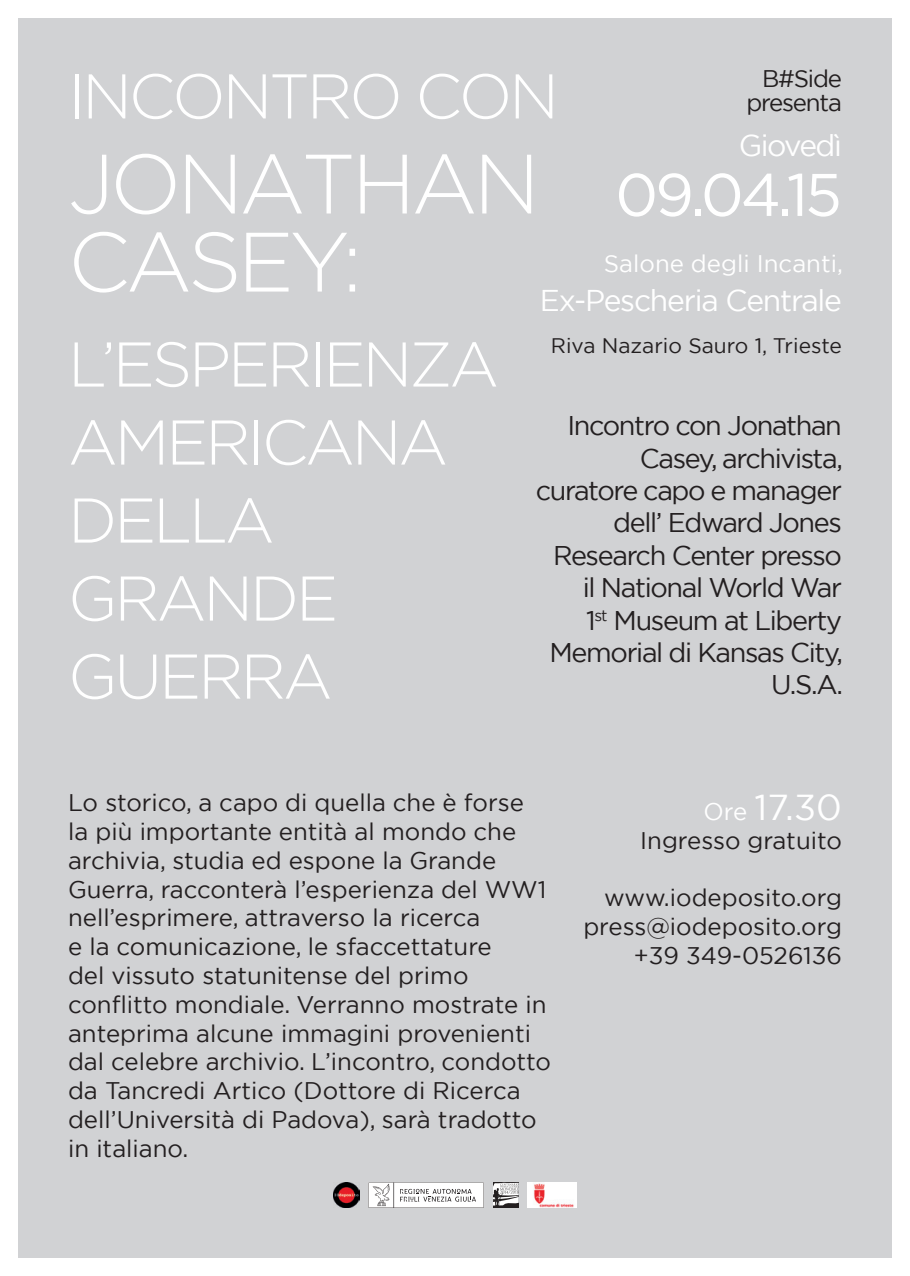
<style>
.page{position:relative;width:910px;height:1276px;background:#fff}
.page>*{position:absolute;margin:0;border:0;box-sizing:border-box;transform-origin:0 0}
.t1{font:300 84px/78px "Gotham";letter-spacing:-.05em;color:#fff}
.t2{font:300 63px/78px "Gotham";letter-spacing:-.05em;color:#fff}
.t3{font:60px "Gotham";color:#fff}
.t4{font:36px "Gotham";color:#fff}
.t5{font:30px "Gotham";letter-spacing:-.04em;color:#fff}
.t6{font:27px/32.4px "Gotham";letter-spacing:-.05em;color:#231f20;text-align:right}
.t7{font:24px/28.8px "Gotham";color:#231f20}
.t8{font:24px "Gotham";color:#fff}
.t9{font:24px/24px "Gotham";letter-spacing:-.05em;color:#231f20;text-align:right}
.t10{font:21px "Gotham";color:#231f20}
.s1{font-size:24px}
</style>
<div class="page">
<div style="left:0;top:0;width:910px;height:1273px;background:#d1d2d4"></div>
<svg style="left:493px;top:1182px;width:25px;height:26px"></svg>
<img style="left:334px;top:1182px;width:25px;height:26px">
<svg style="left:369px;top:1182px;width:115px;height:26px;background:#e1e1e1"></svg>
<div style="left:0;top:0;width:910px;height:1276px;border:18px solid #fff"></div>
<img style="left:527px;top:1182px;width:49px;height:26px">
<p class="t9" style="left:746px;top:66px;width:97px">B#Side presenta</p>
<h2 class="t2" style="left:68px;top:55px;width:492px">INCONTRO CON</h2>
<h1 class="t1" style="left:68px;top:142px;width:473px">JONATHAN<br>CASEY:</h1>
<p class="t5" style="left:739px;top:126px;width:105px">Giovedì</p>
<h3 class="t3" style="left:615px;top:156px;width:228px">09.04.15</h3>
<p class="t8" style="left:604px;top:248px;width:240px">Salone degli Incanti,</p>
<p class="t5" style="left:540px;top:281px;width:303px">Ex-Pescheria Centrale</p>
<p class="t10" style="left:551px;top:332px;width:293px">Riva Nazario Sauro 1, Trieste</p>
<h2 class="t2" style="left:68px;top:323px;width:433px">L’ESPERIENZA<br>AMERICANA<br>DELLA<br>GRANDE<br>GUERRA</h2>
<p class="t6" style="left:536px;top:409px;width:309px">Incontro con Jonathan<br>Casey, archivista, curatore capo e manager dell’ Edward Jones<br>Research Center presso il National World War<br>1<sup>st</sup> Museum at Liberty<br>Memorial di Kansas City,<br>U.S.A.</p>
<p class="t7" style="left:68px;top:788px;width:485px">Lo storico, a capo di quella che è forse<br>la più importante entità al mondo che archivia, studia ed espone la Grande Guerra, racconterà l’esperienza del WW1 nell’esprimere, attraverso la ricerca<br>e la comunicazione, le sfaccettature<br>del vissuto statunitense del primo conflitto mondiale. Verranno mostrate in anteprima alcune immagini provenienti dal celebre archivio. L’incontro, condotto da Tancredi Artico (Dottore di Ricerca dell’Università di Padova), sarà tradotto in italiano.</p>
<h3 class="t4" style="left:704px;top:784px;width:140px"><span class="s1">Ore</span> 17.30</h3>
<p class="t7" style="left:640px;top:825px;width:203px">Ingresso gratuito</p>
<p class="t7" style="left:583px;top:883px;width:260px;text-align:right">www.iodeposito.org press@iodeposito.org +39 349-0526136</p>
</div>
